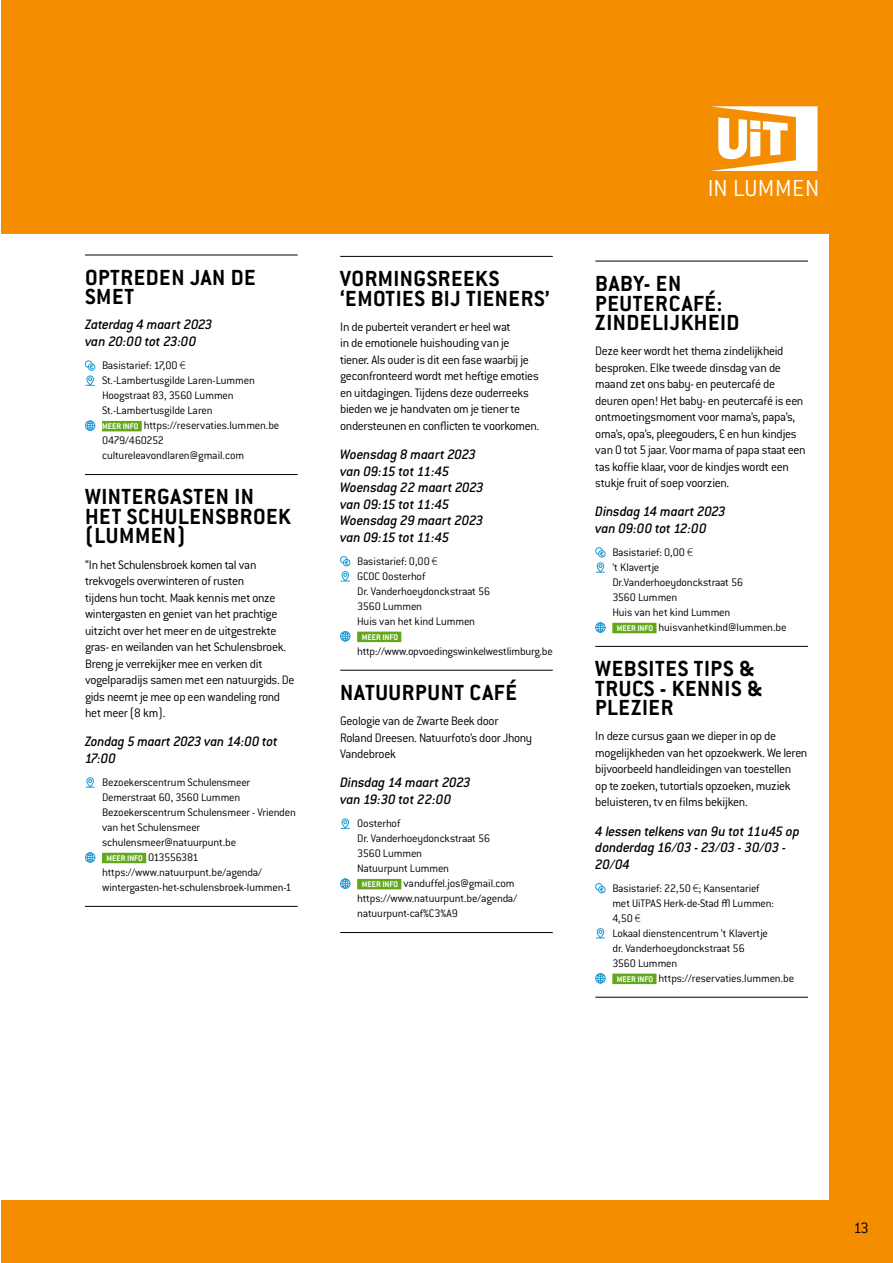
<style>
.page{position:relative;width:893px;height:1263px;background:#fff}
.page>*{position:absolute;margin:0;border:0;box-sizing:border-box;transform-origin:0 0}
.t1{font:300 25.5px "Conduit ITC";letter-spacing:.02em;color:#fff}
.t2{font:700 24px/19.5px "Conduit ITC";letter-spacing:.025em;color:#000}
.t3{font:300 16.5px "Conduit ITC";color:#000}
.t4{font:italic 500 15px/16.5px "Conduit ITC";letter-spacing:-.02em;color:#000}
.t5{font:300 13.5px/16.5px "Conduit ITC";letter-spacing:-.025em;color:#000}
.t6{font:300 12px/15px "Conduit ITC";letter-spacing:-.015em;color:#000}
.t7{font:300 12px "Conduit ITC";letter-spacing:-.06em;color:#000}
.t8{font:700 9px "Conduit ITC";color:#fff}
.s1{font-family:"Myriad Pro"}
.s2{font-weight:700;font-size:9px;color:#fff}
</style>
<div class="page">
<hr style="left:0;top:0;width:1px;height:1263px;background:#f48e00">
<div style="left:1px;top:0;width:892px;height:1263px;background:#f48e00"></div>
<svg style="left:710px;top:106px;width:107px;height:65px"></svg>
<div style="left:0;top:234px;width:829px;height:965px;background:#fff"></div>
<hr style="left:85px;top:255px;width:213px;height:1px;background:#000">
<div style="left:102px;top:421px;width:40px;height:10px;background:#63a71b"></div>
<hr style="left:85px;top:474px;width:213px;height:1px;background:#000">
<div style="left:102px;top:853px;width:44px;height:10px;background:#63a71b"></div>
<hr style="left:85px;top:906px;width:213px;height:1px;background:#000">
<div style="left:85px;top:361px;width:7px;height:7px;border:1px solid #1b99d3;border-radius:50%"></div>
<div style="left:88px;top:363px;width:7px;height:8px;border:1px solid #1b99d3;border-radius:50%"></div>
<svg style="left:90px;top:365px;width:4px;height:4px"></svg>
<div style="left:87px;top:376px;width:6px;height:9px;background:#2ba0d6;border-radius:3px"></div>
<div style="left:87px;top:376px;width:7px;height:9px;border:1px solid #1b99d3;border-radius:3px"></div>
<svg style="left:86px;top:377px;width:8px;height:9px"></svg>
<svg style="left:85px;top:420px;width:10px;height:11px"></svg>
<div style="left:87px;top:777px;width:7px;height:10px;border:1px solid #1b99d3;border-radius:3px"></div>
<svg style="left:86px;top:779px;width:8px;height:9px"></svg>
<svg style="left:85px;top:852px;width:10px;height:10px"></svg>
<hr style="left:340px;top:256px;width:213px;height:1px;background:#000">
<div style="left:357px;top:632px;width:44px;height:10px;background:#63a71b"></div>
<hr style="left:340px;top:670px;width:213px;height:1px;background:#000">
<div style="left:357px;top:879px;width:44px;height:10px;background:#63a71b"></div>
<hr style="left:340px;top:932px;width:213px;height:1px;background:#000">
<div style="left:340px;top:556px;width:7px;height:7px;border:1px solid #1b99d3;border-radius:50%"></div>
<div style="left:343px;top:559px;width:7px;height:7px;border:1px solid #1b99d3;border-radius:50%"></div>
<svg style="left:341px;top:557px;width:8px;height:8px"></svg>
<div style="left:342px;top:571px;width:7px;height:10px;border:1px solid #1b99d3;border-radius:3px"></div>
<svg style="left:341px;top:573px;width:8px;height:9px"></svg>
<svg style="left:340px;top:631px;width:10px;height:10px"></svg>
<div style="left:342px;top:819px;width:7px;height:9px;border:1px solid #1b99d3;border-radius:3px"></div>
<svg style="left:341px;top:820px;width:8px;height:9px"></svg>
<svg style="left:340px;top:878px;width:10px;height:11px"></svg>
<hr style="left:595px;top:261px;width:213px;height:1px;background:#000">
<div style="left:612px;top:623px;width:44px;height:10px;background:#63a71b"></div>
<hr style="left:595px;top:646px;width:213px;height:1px;background:#000">
<div style="left:612px;top:973px;width:44px;height:11px;background:#63a71b"></div>
<hr style="left:595px;top:997px;width:213px;height:1px;background:#000">
<div style="left:595px;top:547px;width:7px;height:8px;border:1px solid #1b99d3;border-radius:50%"></div>
<svg style="left:596px;top:548px;width:9px;height:9px"></svg>
<div style="left:597px;top:562px;width:7px;height:10px;border:1px solid #1b99d3;border-radius:3px"></div>
<svg style="left:596px;top:564px;width:9px;height:9px"></svg>
<div style="left:595px;top:622px;width:10px;height:10px;border:1px solid #1b99d3;border-radius:50%"></div>
<svg style="left:596px;top:622px;width:9px;height:11px"></svg>
<div style="left:595px;top:883px;width:7px;height:7px;border:1px solid #1b99d3;border-radius:50%"></div>
<div style="left:598px;top:886px;width:7px;height:7px;border:1px solid #1b99d3;border-radius:50%"></div>
<svg style="left:600px;top:887px;width:4px;height:5px"></svg>
<div style="left:597px;top:928px;width:7px;height:10px;border:1px solid #1b99d3;border-radius:3px"></div>
<svg style="left:596px;top:930px;width:9px;height:9px"></svg>
<div style="left:595px;top:973px;width:10px;height:10px;border:1px solid #1b99d3;border-radius:50%"></div>
<svg style="left:596px;top:973px;width:9px;height:10px"></svg>
<h2 class="t2" style="left:85px;top:267px;width:172px">OPTREDEN JAN DE<br>SMET</h2>
<p class="t4" style="left:85px;top:316px;width:129px">Zaterdag 4 maart 2023 van 20:00 tot 23:00</p>
<p class="t6" style="left:102px;top:358px;width:179px">Basistarief: 17,00 <span class="s1">€<br></span>St.-Lambertusgilde Laren-Lummen<br>Hoogstraat 83, 3560 Lummen<br>St.-Lambertusgilde Laren<br><span class="s2">MEER INFO</span> https://reservaties.lummen.be<br>0479/460252 cultureleavondlaren@gmail.com</p>
<h2 class="t2" style="left:85px;top:487px;width:207px">WINTERGASTEN IN<br>HET SCHULENSBROEK (LUMMEN)</h2>
<p class="t5" style="left:85px;top:556px;width:211px">“In het Schulensbroek komen tal van trekvogels overwinteren of rusten<br>tijdens hun tocht. Maak kennis met onze wintergasten en geniet van het prachtige uitzicht over het meer en de uitgestrekte gras- en weilanden van het Schulensbroek.<br>Breng je verrekijker mee en verken dit vogelparadijs samen met een natuurgids. De gids neemt je mee op een wandeling rond het meer (8 km).</p>
<p class="t4" style="left:85px;top:733px;width:194px">Zondag 5 maart 2023 van 14:00 tot<br>17:00</p>
<p class="t6" style="left:102px;top:775px;width:150px">Bezoekerscentrum Schulensmeer</p>
<p class="t6" style="left:102px;top:790px;width:140px">Demerstraat 60, 3560 Lummen</p>
<p class="t6" style="left:102px;top:805px;width:195px">Bezoekerscentrum Schulensmeer - Vrienden</p>
<p class="t6" style="left:102px;top:820px;width:100px">van het Schulensmeer</p>
<p class="t6" style="left:102px;top:835px;width:136px">schulensmeer@natuurpunt.be</p>
<p class="t7" style="left:107px;top:851px;width:93px"><span class="s2">MEER INFO</span> 013556381</p>
<p class="t6" style="left:102px;top:865px;width:161px">https://www.natuurpunt.be/agenda/</p>
<p class="t6" style="left:102px;top:880px;width:191px">wintergasten-het-schulensbroek-lummen-1</p>
<h2 class="t2" style="left:340px;top:269px;width:211px">VORMINGSREEKS ‘EMOTIES BIJ TIENERS’</h2>
<p class="t5" style="left:340px;top:318px;width:201px">In de puberteit verandert er heel wat<br>in de emotionele huishouding van je tiener. Als ouder is dit een fase waarbij je geconfronteerd wordt met heftige emoties en uitdagingen. Tijdens deze ouderreeks bieden we je handvaten om je tiener te ondersteunen en conflicten te voorkomen.</p>
<p class="t4" style="left:340px;top:446px;width:145px">Woensdag 8 maart 2023 van 09:15 tot 11:45<br>Woensdag 22 maart 2023 van 09:15 tot 11:45<br>Woensdag 29 maart 2023 van 09:15 tot 11:45</p>
<p class="t6" style="left:357px;top:554px;width:135px">Basistarief: 0,00 <span class="s1">€<br></span>GCOC Oosterhof<br>Dr. Vanderhoeydonckstraat 56<br>3560 Lummen<br>Huis van het kind Lummen</p>
<p class="t8" style="left:362px;top:632px;width:38px">MEER INFO</p>
<p class="t6" style="left:357px;top:644px;width:197px">http://www.opvoedingswinkelwestlimburg.be</p>
<h2 class="t2" style="left:340px;top:682px;width:178px">NATUURPUNT CAFÉ</h2>
<p class="t5" style="left:340px;top:713px;width:194px">Geologie van de Zwarte Beek door<br>Roland Dreesen. Natuurfoto’s door Jhony<br>Vandebroek</p>
<p class="t4" style="left:340px;top:774px;width:132px">Dinsdag 14 maart 2023 van 19:30 tot 22:00</p>
<p class="t6" style="left:357px;top:816px;width:45px">Oosterhof</p>
<p class="t6" style="left:357px;top:831px;width:135px">Dr. Vanderhoeydonckstraat 56</p>
<p class="t6" style="left:357px;top:846px;width:66px">3560 Lummen</p>
<p class="t6" style="left:357px;top:861px;width:93px">Natuurpunt Lummen</p>
<p class="t6" style="left:362px;top:876px;width:154px"><span class="s2">MEER INFO</span> vanduffel.jos@gmail.com</p>
<p class="t6" style="left:357px;top:891px;width:161px">https://www.natuurpunt.be/agenda/</p>
<p class="t6" style="left:357px;top:906px;width:102px">natuurpunt-caf%C3%A9</p>
<h1 class="t1" style="left:708px;top:175px;width:113px">IN LUMMEN</h1>
<h2 class="t2" style="left:595px;top:273px;width:146px">BABY- EN<br>PEUTERCAFÉ:<br>ZINDELIJKHEID</h2>
<p class="t5" style="left:595px;top:343px;width:212px">Deze keer wordt het thema zindelijkheid besproken. Elke tweede dinsdag van de maand zet ons baby- en peutercafé de deuren open! Het baby- en peutercafé is een ontmoetingsmoment voor mama’s, papa’s, oma’s, opa’s, pleegouders, … en hun kindjes van 0 tot 5 jaar. Voor mama of papa staat een tas koffie klaar, voor de kindjes wordt een stukje fruit of soep voorzien.</p>
<p class="t4" style="left:595px;top:503px;width:132px">Dinsdag 14 maart 2023 van 09:00 tot 12:00</p>
<p class="t6" style="left:612px;top:545px;width:82px">Basistarief: 0,00 <span class="s1">€</span></p>
<p class="t6" style="left:612px;top:560px;width:49px">‘t Klavertje</p>
<p class="t6" style="left:612px;top:575px;width:132px">Dr.Vanderhoeydonckstraat 56</p>
<p class="t6" style="left:612px;top:590px;width:66px">3560 Lummen</p>
<p class="t6" style="left:612px;top:605px;width:119px">Huis van het kind Lummen</p>
<p class="t6" style="left:617px;top:620px;width:171px"><span class="s2">MEER INFO</span> huisvanhetkind@lummen.be</p>
<h2 class="t2" style="left:595px;top:659px;width:168px">WEBSITES TIPS &amp;<br>TRUCS - KENNIS &amp;<br>PLEZIER</h2>
<p class="t5" style="left:595px;top:728px;width:214px">In deze cursus gaan we dieper in op de mogelijkheden van het opzoekwerk. We leren bijvoorbeeld handleidingen van toestellen<br>op te zoeken, tutortials opzoeken, muziek beluisteren, tv en films bekijken.</p>
<p class="t4" style="left:595px;top:822px;width:206px">4 lessen telkens van 9u tot 11u45 op donderdag 16/03 - 23/03 - 30/03 -<br>20/04</p>
<p class="t6" style="left:612px;top:881px;width:149px">Basistarief: 22,50 <span class="s1">€</span>; Kansentarief</p>
<p class="t6" style="left:612px;top:896px;width:163px">met UiTPAS Herk-de-Stad | Lummen:</p>
<p class="t6" style="left:612px;top:911px;width:30px">4,50 <span class="s1">€</span></p>
<p class="t6" style="left:612px;top:926px;width:157px">Lokaal dienstencentrum ‘t Klavertje</p>
<p class="t6" style="left:612px;top:941px;width:134px">dr. Vanderhoeydonckstraat 56</p>
<p class="t6" style="left:612px;top:956px;width:66px">3560 Lummen</p>
<p class="t6" style="left:617px;top:971px;width:179px"><span class="s2">MEER INFO</span> https://reservaties.lummen.be</p>
<p class="t3" style="left:853px;top:1219px;width:17px">13</p>
</div>
